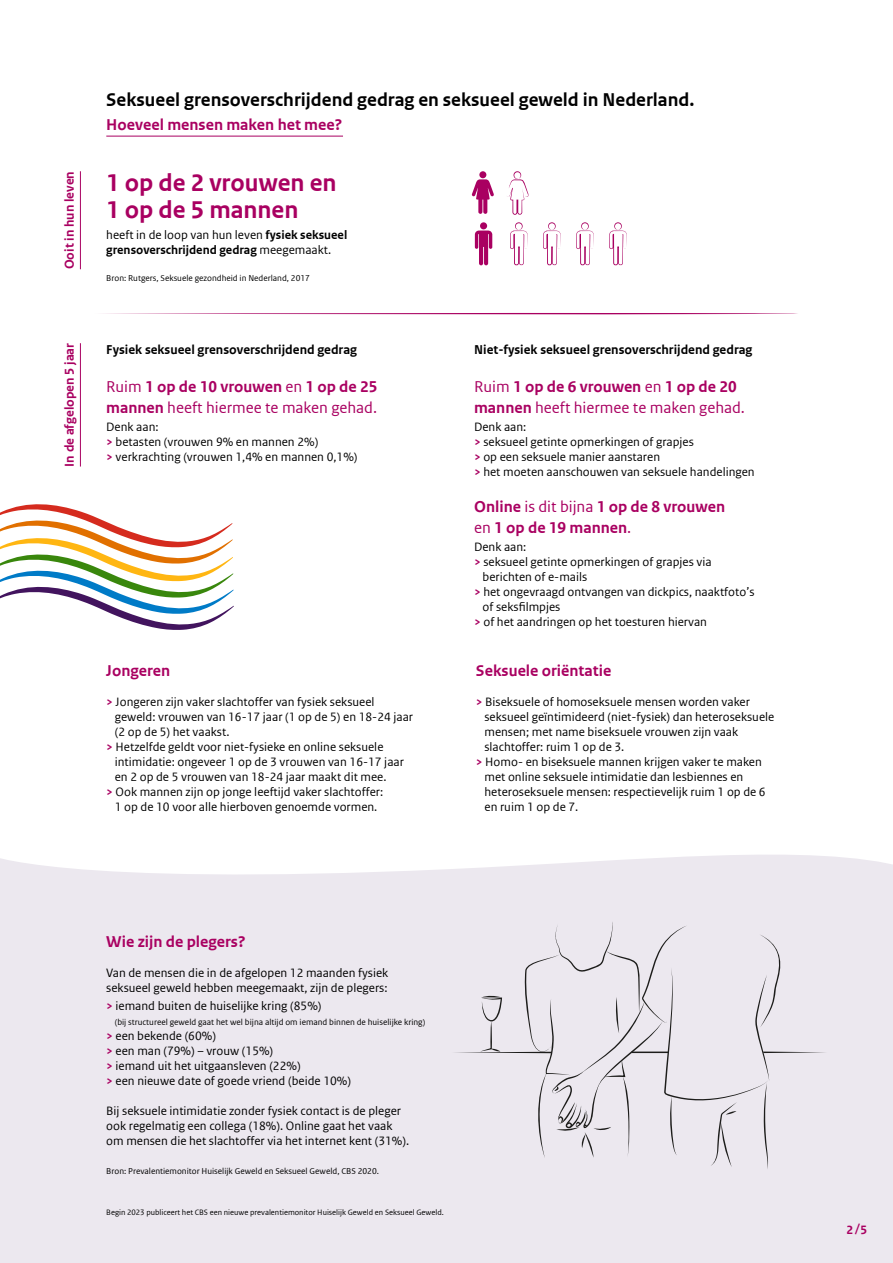
<style>
.page{position:relative;width:893px;height:1263px;background:#fff}
.page>*{position:absolute;margin:0;border:0;box-sizing:border-box;transform-origin:0 0}
.t1{font:700 25.5px/27px "Rijksoverheid Sans Web Text";color:#a90061}
.t2{font:700 19.5px "Rijksoverheid Sans Web Text";color:#000}
.t3{font:16.5px/21px "Rijksoverheid Sans Web Text";color:#a90061}
.t4{font:700 16.5px/21px "Rijksoverheid Sans Web Text";color:#a90061}
.t5{font:700 13.5px "Rijksoverheid Sans Web Text";color:#000}
.t6{font:700 13.5px "Rijksoverheid Sans Web Text";color:#a90061}
.t7{font:12.75px/15px "Rijksoverheid Sans Web Text";color:#000}
.t8{font:700 12.75px/15px "Rijksoverheid Sans Web Text";color:#000}
.t9{font:700 12.75px "Rijksoverheid Sans Web Text";color:#a90061}
.t10{font:9px "Rijksoverheid Sans Web Text";color:#000}
.t11{font:8.25px "Rijksoverheid Sans Web Text";color:#000}
.s1{font-weight:400}
.s2{font-weight:700}
.s3{font-weight:700;color:#a90061}
</style>
<div class="page">
<div style="left:0;top:855px;width:893px;height:408px;background:#ece8ef"></div>
<hr style="left:106px;top:136px;width:237px;height:1px;background:#a90061">
<hr style="left:80px;top:171px;width:1px;height:98px;background:#a90061">
<hr style="left:80px;top:343px;width:1px;height:123px;background:#a90061">
<svg style="left:103px;top:312px;width:695px;height:3px"></svg>
<svg style="left:507px;top:171px;width:22px;height:44px"></svg>
<svg style="left:472px;top:179px;width:22px;height:35px"></svg>
<div style="left:479px;top:171px;width:7px;height:7px;background:#a90061;border-radius:50%"></div>
<svg style="left:475px;top:231px;width:17px;height:35px"></svg>
<div style="left:480px;top:222px;width:7px;height:7px;background:#a90061;border-radius:50%"></div>
<svg style="left:510px;top:222px;width:18px;height:44px"></svg>
<svg style="left:543px;top:222px;width:18px;height:44px"></svg>
<svg style="left:576px;top:222px;width:18px;height:44px"></svg>
<svg style="left:609px;top:222px;width:18px;height:44px"></svg>
<div style="left:452px;top:921px;width:375px;height:248px;background:#ece8ef"></div>
<svg style="left:0;top:504px;width:234px;height:126px"></svg>
<p class="t6" style="left:64px;top:269px;width:99px;rotate:-90deg">Ooit in hun leven</p>
<h2 class="t2" style="left:106px;top:92px;width:590px">Seksueel grensoverschrijdend gedrag en seksueel geweld in Nederland.</h2>
<p class="t4" style="left:106px;top:115px;width:238px">Hoeveel mensen maken het mee?</p>
<h1 class="t1" style="left:106px;top:171px;width:232px">1 op de 2 vrouwen en<br>1 op de 5 mannen</h1>
<p class="t8" style="left:106px;top:228px;width:243px"><span class="s1">heeft in de loop van hun leven</span> fysiek seksueel grensoverschrijdend gedrag <span class="s1">meegemaakt.</span></p>
<p class="t10" style="left:106px;top:273px;width:205px">Bron: Rutgers, Seksuele gezondheid in Nederland, 2017</p>
<p class="t6" style="left:64px;top:466px;width:125px;rotate:-90deg">In de afgelopen 5 jaar</p>
<p class="t5" style="left:106px;top:345px;width:252px">Fysiek seksueel grensoverschrijdend gedrag</p>
<p class="t5" style="left:474px;top:345px;width:280px">Niet-fysiek seksueel grensoverschrijdend gedrag</p>
<p class="t3" style="left:106px;top:376px;width:273px">Ruim <span class="s2">1 op de 10 vrouwen</span> en <span class="s2">1 op de 25 mannen</span> heeft hiermee te maken gehad.</p>
<p class="t7" style="left:106px;top:419px;width:253px">Denk aan:<br><span class="s3">&gt;</span> betasten (vrouwen 9% en mannen 2%)<br><span class="s3">&gt;</span> verkrachting (vrouwen 1,4% en mannen 0,1%)</p>
<p class="t3" style="left:474px;top:376px;width:272px">Ruim <span class="s2">1 op de 6 vrouwen</span> en <span class="s2">1 op de 20 mannen</span> heeft hiermee te maken gehad.</p>
<p class="t7" style="left:474px;top:419px;width:282px">Denk aan:<br><span class="s3">&gt;</span> seksueel getinte opmerkingen of grapjes<br><span class="s3">&gt;</span> op een seksuele manier aanstaren<br><span class="s3">&gt;</span> het moeten aanschouwen van seksuele handelingen</p>
<p class="t4" style="left:474px;top:497px;width:252px">Online <span class="s1">is dit bijna</span> 1 op de 8 vrouwen <span class="s1">en</span> 1 op de 19 mannen<span class="s1">.</span></p>
<p class="t7" style="left:474px;top:539px;width:54px">Denk aan:</p>
<p class="t7" style="left:474px;top:554px;width:239px"><span class="s3">&gt;</span> seksueel getinte opmerkingen of grapjes via</p>
<p class="t7" style="left:483px;top:569px;width:106px">berichten of e-mails</p>
<p class="t7" style="left:474px;top:584px;width:282px"><span class="s3">&gt;</span> het ongevraagd ontvangen van dickpics, naaktfoto’s</p>
<p class="t7" style="left:483px;top:599px;width:79px">of seksfilmpjes</p>
<p class="t7" style="left:474px;top:614px;width:234px"><span class="s3">&gt;</span> of het aandringen op het toesturen hiervan</p>
<p class="t4" style="left:106px;top:662px;width:66px">Jongeren</p>
<p class="t7" style="left:106px;top:694px;width:270px"><span class="s3">&gt;</span> Jongeren zijn vaker slachtoffer van fysiek seksueel</p>
<p class="t7" style="left:115px;top:710px;width:300px">geweld: vrouwen van 16-17 jaar (1 op de 5) en 18-24 jaar</p>
<p class="t7" style="left:115px;top:725px;width:116px">(2 op de 5) het vaakst.</p>
<p class="t7" style="left:106px;top:739px;width:279px"><span class="s3">&gt;</span> Hetzelfde geldt voor niet-fysieke en online seksuele</p>
<p class="t7" style="left:115px;top:754px;width:291px">intimidatie: ongeveer 1 op de 3 vrouwen van 16-17 jaar</p>
<p class="t7" style="left:115px;top:770px;width:273px">en 2 op de 5 vrouwen van 18-24 jaar maakt dit mee.</p>
<p class="t7" style="left:106px;top:784px;width:278px"><span class="s3">&gt;</span> Ook mannen zijn op jonge leeftijd vaker slachtoffer:</p>
<p class="t7" style="left:115px;top:799px;width:264px">1 op de 10 voor alle hierboven genoemde vormen.</p>
<p class="t4" style="left:476px;top:662px;width:137px">Seksuele oriëntatie</p>
<p class="t7" style="left:476px;top:694px;width:275px"><span class="s3">&gt;</span> Biseksuele of homoseksuele mensen worden vaker</p>
<p class="t7" style="left:484px;top:710px;width:291px">seksueel geïntimideerd (niet-fysiek) dan heteroseksuele</p>
<p class="t7" style="left:484px;top:724px;width:255px">mensen; met name biseksuele vrouwen zijn vaak</p>
<p class="t7" style="left:484px;top:739px;width:141px">slachtoffer: ruim 1 op de 3.</p>
<p class="t7" style="left:476px;top:754px;width:287px"><span class="s3">&gt;</span> Homo- en biseksuele mannen krijgen vaker te maken</p>
<p class="t7" style="left:484px;top:769px;width:260px">met online seksuele intimidatie dan lesbiennes en</p>
<p class="t7" style="left:484px;top:784px;width:283px">heteroseksuele mensen: respectievelijk ruim 1 op de 6</p>
<p class="t7" style="left:484px;top:799px;width:95px">en ruim 1 op de 7.</p>
<p class="t4" style="left:106px;top:933px;width:141px">Wie zijn de plegers?</p>
<p class="t7" style="left:106px;top:966px;width:283px">Van de mensen die in de afgelopen 12 maanden fysiek seksueel geweld hebben meegemaakt, zijn de plegers:</p>
<p class="t7" style="left:106px;top:999px;width:217px"><span class="s3">&gt;</span> iemand buiten de huiselijke kring (85%)</p>
<p class="t10" style="left:115px;top:1017px;width:312px">(bij structureel geweld gaat het wel bijna altijd om iemand binnen de huiselijke kring)</p>
<p class="t7" style="left:106px;top:1029px;width:246px"><span class="s3">&gt;</span> een bekende (60%)<br><span class="s3">&gt;</span> een man (79%) – vrouw (15%)<br><span class="s3">&gt;</span> iemand uit het uitgaansleven (22%)<br><span class="s3">&gt;</span> een nieuwe date of goede vriend (beide 10%)</p>
<p class="t7" style="left:106px;top:1104px;width:304px">Bij seksuele intimidatie zonder fysiek contact is de pleger ook regelmatig een collega (18%). Online gaat het vaak om mensen die het slachtoffer via het internet kent (31%).</p>
<p class="t10" style="left:106px;top:1166px;width:274px">Bron: Prevalentiemonitor Huiselijk Geweld en Seksueel Geweld, CBS 2020.</p>
<p class="t11" style="left:106px;top:1208px;width:339px">Begin 2023 publiceert het CBS een nieuwe prevalentiemonitor Huiselijk Geweld en Seksueel Geweld.</p>
<p class="t9" style="left:846px;top:1225px;width:22px">2/5</p>
</div>
